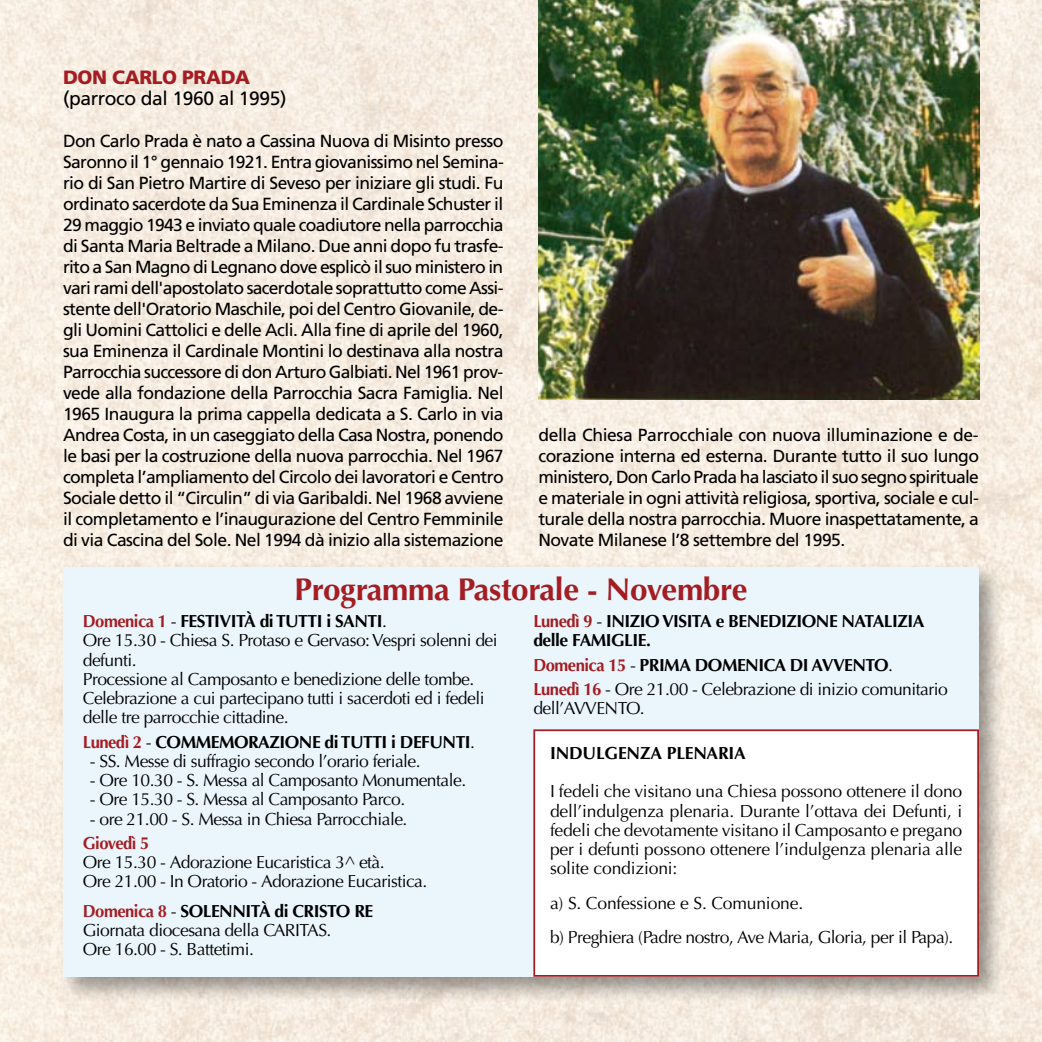
<style>
.page{position:relative;width:1042px;height:1042px;background:#fff}
.page>*{position:absolute;margin:0;border:0;box-sizing:border-box;transform-origin:0 0}
.t1{font:700 31.5px "Optima LT Std";letter-spacing:-.01em;color:#a41d23}
.t2{font:19.25px "Frutiger LT Std";letter-spacing:-.02em;color:#000}
.t3{font:900 19.25px "Frutiger LT Std";letter-spacing:-.02em;color:#a41d23}
.t4{font:17.5px/21px "Frutiger LT Std";letter-spacing:-.03em;color:#000;text-align:justify}
.t5{font:17.5px/19.2px "Optima LT Std";letter-spacing:-.03em;color:#000}
.t6{font:700 17.5px "Optima LT Std";letter-spacing:-.03em;color:#000}
.t7{font:700 17.5px/24.2px "Optima LT Std";letter-spacing:-.03em;color:#a41d23;scale:.95 1}
.s1{font-weight:400;color:#000}
.s2{color:#000}
.s3{color:#a41d23}
.s4{font-weight:400}
.s5{font-weight:700;color:#a41d23}
</style>
<div class="page">
<img style="left:0;top:0;width:1042px;height:1042px">
<div style="left:56px;top:560px;width:958px;height:451px;background:#000;opacity:.4"></div>
<div style="left:63px;top:567px;width:916px;height:410px;background:#eaf6fc"></div>
<img style="left:538px;top:0;width:442px;height:399px">
<div style="left:534px;top:730px;width:444px;height:246px;background:#fff"></div>
<div style="left:533px;top:729px;width:446px;height:248px;border:2px solid #a41d23"></div>
<p class="t3" style="left:63px;top:66px;width:189px">DON CARLO PRADA</p>
<p class="t2" style="left:63px;top:87px;width:225px">(parroco dal 1960 al 1995)</p>
<p class="t4" style="left:63px;top:131px;width:442px">Don Carlo Prada è nato a Cassina Nuova di Misinto presso Saronno il 1° gennaio 1921. Entra giovanissimo nel Semina&shy;rio di San Pietro Martire di Seveso per iniziare gli studi. Fu ordinato sacerdote da Sua Eminenza il Cardinale Schuster il 29 maggio 1943 e inviato quale coadiutore nella parrocchia di Santa Maria Beltrade a Milano. Due anni dopo fu trasfe&shy;rito a San Magno di Legnano dove esplicò il suo ministero in vari rami dell'apostolato sacerdotale soprattutto come Assi&shy;stente dell'Oratorio Maschile, poi del Centro Giovanile, de&shy;gli Uomini Cattolici e delle Acli. Alla fine di aprile del 1960, sua Eminenza il Cardinale Montini lo destinava alla nostra Parrocchia successore di don Arturo Galbiati. Nel 1961 prov&shy;vede alla fondazione della Parrocchia Sacra Famiglia. Nel 1965 Inaugura la prima cappella dedicata a S. Carlo in via Andrea Costa, in un caseggiato della Casa Nostra, ponendo le basi per la costruzione della nuova parrocchia. Nel 1967 completa l’ampliamento del Circolo dei lavoratori e Centro Sociale detto il “Circulin” di via Garibaldi. Nel 1968 avviene il completamento e l’inaugurazione del Centro Femminile di via Cascina del Sole. Nel 1994 dà inizio alla sistemazione</p>
<p class="t4" style="left:538px;top:425px;width:442px">della Chiesa Parrocchiale con nuova illuminazione e de&shy;corazione interna ed esterna. Durante tutto il suo lungo ministero, Don Carlo Prada ha lasciato il suo segno spirituale e materiale in ogni attività religiosa, sportiva, sociale e cul&shy;turale della nostra parrocchia. Muore inaspettatamente, a Novate Milanese l’8 settembre del 1995.</p>
<h1 class="t1" style="left:294px;top:571px;width:454px">Programma Pastorale - N ovembre</h1>
<p class="t7" style="left:83px;top:609px;width:121px">Domenica 1 <span class="s1">-</span> <span class="s2">FESTIVIT</span></p>
<p class="t6" style="left:244px;top:611px;width:101px">à di TUTTI i SANTI</p>
<p class="t5" style="left:83px;top:612px;width:416px;text-indent:299px">.<br>Ore 15.30 - Chiesa S. Protaso e Gervaso: Vespri solenni dei defunti.<br>Processione al Camposanto e benedizione delle tombe.<br>Celebrazione a cui partecipano tutti i sacerdoti ed i fedeli delle tre parrocchie cittadine.</p>
<p class="t6" style="left:83px;top:731px;width:87px"><span class="s3">Lunedì 2</span> <span class="s4">-</span> COMMEMORA</p>
<p class="t6" style="left:269px;top:731px;width:21px">ZIONE</p>
<p class="t6" style="left:325px;top:731px;width:152px">di TUTTI i DEFUNTI <span class="s4">.</span></p>
<p class="t5" style="left:90px;top:751px;width:332px">- SS. Messe di suffragio secondo l’orario feriale.</p>
<p class="t5" style="left:90px;top:771px;width:378px">- Ore 10.30 - S. Messa al Camposanto Monumentale.</p>
<p class="t5" style="left:90px;top:790px;width:317px">- Ore 15.30 - S. Messa al Camposanto Parco.</p>
<p class="t5" style="left:90px;top:809px;width:319px">- ore 21.00 - S. Messa in Chiesa Parrocchiale.</p>
<p class="t7" style="left:83px;top:831px;width:72px">Giovedì 5</p>
<p class="t5" style="left:83px;top:853px;width:346px">Ore 15.30 - Adorazione Eucaristica 3^ età.<br>Ore 21.00 - In Oratorio - Adorazione Eucaristica.</p>
<p class="t7" style="left:83px;top:899px;width:115px">Domenica 8 <span class="s1">-</span> <span class="s2">SOLENNIT</span></p>
<p class="t6" style="left:259px;top:900px;width:44px">à di CRISTO</p>
<p class="t6" style="left:354px;top:900px;width:10px">RE</p>
<p class="t5" style="left:83px;top:920px;width:250px">Giornata diocesana della CARITAS.<br>Ore 16.00 - S. Battetimi.</p>
<p class="t6" style="left:533px;top:611px;width:138px"><span class="s3">Lunedì 9</span> <span class="s4">-</span> INIZIO VISITA</p>
<p class="t6" style="left:716px;top:611px;width:33px">e BENEDI</p>
<p class="t6" style="left:786px;top:611px;width:21px">ZIONE</p>
<p class="t6" style="left:841px;top:611px;width:10px">NATALI</p>
<p class="t6" style="left:897px;top:611px;width:19px">ZIA</p>
<p class="t6" style="left:533px;top:630px;width:57px">delle FAMIGLIE</p>
<p class="t7" style="left:533px;top:628px;width:134px;text-indent:113px"><span class="s2">.<br></span>Domenica 15 <span class="s1">-</span> <span class="s2">PRIMA</span></p>
<p class="t6" style="left:695px;top:654px;width:13px">DOMENICA</p>
<p class="t6" style="left:790px;top:654px;width:34px">DI AVVENTO</p>
<p class="t5" style="left:533px;top:653px;width:416px;line-height:24.2px;text-indent:355px">.<br><span class="s5">Lunedì 16</span> - Ore 21.00 - Celebrazione di inizio comunitario</p>
<p class="t5" style="left:533px;top:699px;width:113px">dell’AVVENTO.</p>
<p class="t6" style="left:550px;top:743px;width:12px">IND</p>
<p class="t6" style="left:582px;top:743px;width:25px">ULGEN</p>
<p class="t6" style="left:640px;top:743px;width:47px">ZA PLENARIA</p>
<p class="t5" style="left:550px;top:782px;width:414px;text-align:justify">I fedeli che visitano una Chiesa possono ottenere il dono dell’indulgenza plenaria. Durante l’ottava dei Defunti, i fedeli che devotamente visitano il Camposanto e pregano per i defunti possono ottenere l’indulgenza plenaria alle solite condizioni:</p>
<p class="t5" style="left:550px;top:886px;width:405px;line-height:34.1px">a) S. Confessione e S. Comunione.<br>b) Preghiera (Padre nostro, Ave Maria, Gloria, per il Papa).</p>
</div>
